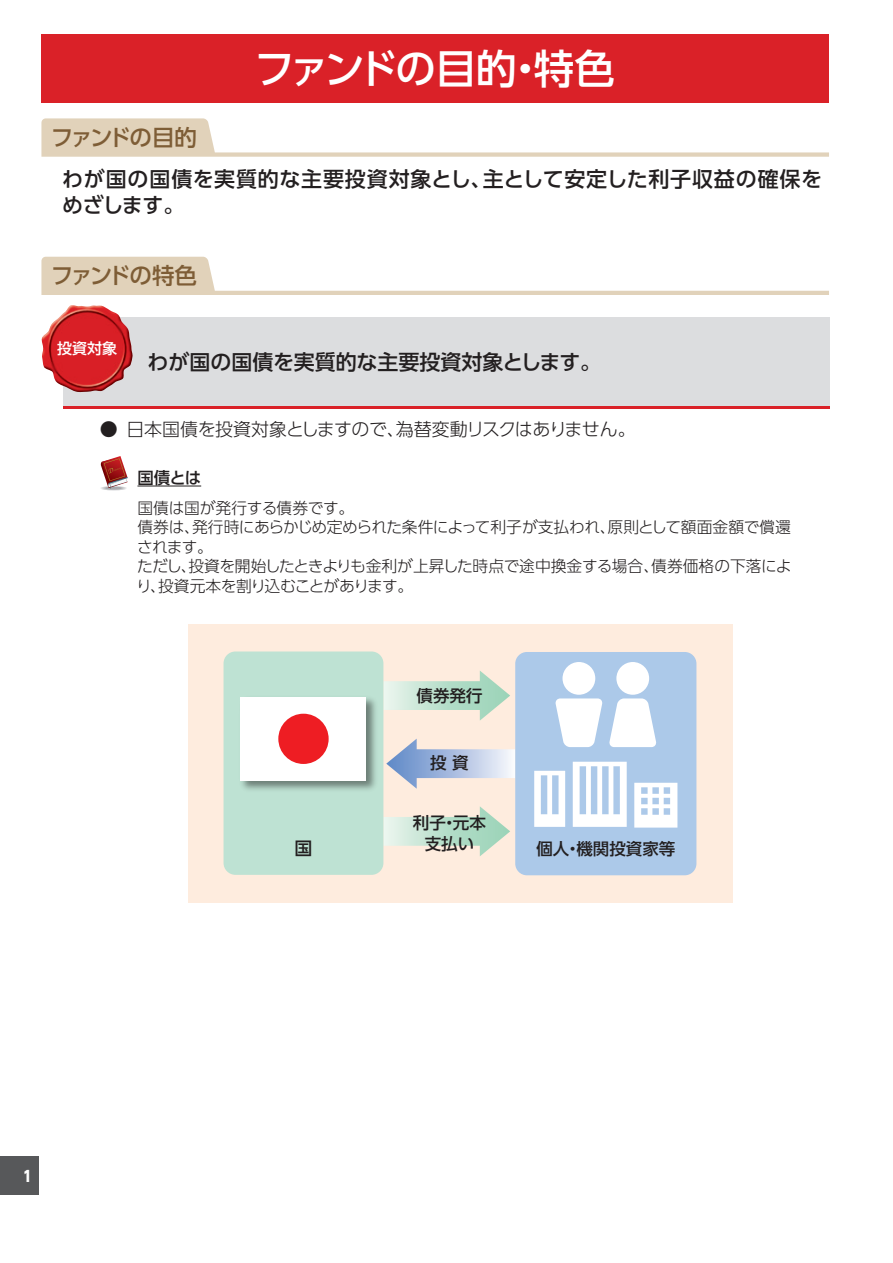
<style>
.page{position:relative;width:893px;height:1263px;background:#fff}
.page>*{position:absolute;margin:0;border:0;box-sizing:border-box;transform-origin:0 0}
.t1{font:500 40.5px "UD Shin Go Pro";letter-spacing:-.06em;color:#fff}
.t2{font:500 22.5px "UD Shin Go Pro";letter-spacing:-.095em;color:#7e5d36}
.t3{font:500 21px/25.5px "UD Shin Go Pro";letter-spacing:.035em;color:#231f20}
.t4{font:500 21px "UD Shin Go Pro";color:#231f20}
.t5{font:300 18px "UD Shin Go Pro";letter-spacing:-.025em;color:#231f20}
.t6{font:500 18px "UD Shin Go Pro";color:#231f20}
.t7{font:500 16.5px "UD Shin Go Pro";color:#231f20}
.t8{font:300 15.75px/19.5px "UD Shin Go Pro";letter-spacing:-.02em;color:#231f20}
.t9{font:500 15px "UD Shin Go Pro";color:#fff}
.t10{font:800 15px "UD Shin Go Pro";color:#fff;scale:.9 1}
</style>
<div class="page">
<div style="left:0;top:1157px;width:38px;height:38px;background:#57585a"></div>
<div style="left:41px;top:35px;width:788px;height:68px;background:#da2128"></div>
<svg style="left:41px;top:118px;width:788px;height:39px"></svg>
<svg style="left:41px;top:257px;width:788px;height:38px"></svg>
<div style="left:63px;top:318px;width:766px;height:91px;background:#dcdddf"></div>
<hr style="left:63px;top:406px;width:766px;height:3px;background:#da2128">
<img style="left:41px;top:305px;width:92px;height:87px">
<hr style="left:100px;top:486px;width:27px;height:4px;background:#f8f8f8;border-radius:50%">
<hr style="left:101px;top:486px;width:26px;height:4px;background:#d5d6d8;border-radius:50%">
<hr style="left:102px;top:487px;width:23px;height:3px;background:#e1e2e4;border-radius:50%">
<hr style="left:104px;top:487px;width:19px;height:3px;background:#d3d4d6;border-radius:50%">
<svg style="left:101px;top:456px;width:27px;height:33px"></svg>
<hr style="left:137px;top:486px;width:64px;height:1px;background:#231f20">
<div style="left:188px;top:624px;width:544px;height:278px;background:#feecde"></div>
<div style="left:515px;top:652px;width:181px;height:223px;background:#acc9e9;border-radius:12px"></div>
<div style="left:562px;top:662px;width:33px;height:33px;background:#fff;border-radius:50%"></div>
<svg style="left:555px;top:698px;width:48px;height:49px"></svg>
<div style="left:616px;top:662px;width:33px;height:33px;background:#fff;border-radius:50%"></div>
<svg style="left:609px;top:698px;width:47px;height:49px"></svg>
<svg style="left:573px;top:762px;width:54px;height:65px"></svg>
<svg style="left:634px;top:783px;width:43px;height:44px"></svg>
<svg style="left:534px;top:771px;width:31px;height:56px"></svg>
<svg style="left:224px;top:663px;width:291px;height:212px"></svg>
<div style="left:224px;top:651px;width:159px;height:224px;background:#bee2d3;border-radius:12px"></div>
<img style="left:240px;top:697px;width:136px;height:93px">
<div style="left:241px;top:697px;width:125px;height:84px;background:#fff"></div>
<div style="left:278px;top:714px;width:51px;height:50px;background:#ee1d23;border-radius:50%"></div>
<h1 class="t1" style="left:254px;top:36px;width:362px">ファンドの目的・特色</h1>
<h2 class="t2" style="left:51px;top:119px;width:147px">ファンドの目的</h2>
<h3 class="t3" style="left:62px;top:166px;width:761px">わが国の国債を実質的な主要投資対象とし、主として安定した利子収益の確保をめざします。</h3>
<h2 class="t2" style="left:51px;top:258px;width:148px">ファンドの特色</h2>
<p class="t9" style="left:57px;top:336px;width:61px">投資対象</p>
<h3 class="t4" style="left:148px;top:345px;width:455px">わが国の国債を実質的な主要投資対象とします。</h3>
<p class="t5" style="left:100px;top:415px;width:537px">● 日本国債を投資対象としますので、為替変動リスクはありません。</p>
<p class="t7" style="left:137px;top:464px;width:65px">国債とは</p>
<p class="t8" style="left:136px;top:497px;width:657px">国債は国が発行する債券です。<br>債券は、発行時にあらかじめ定められた条件によって利子が支払われ、原則として額面金額で償還されます。<br>ただし、投資を開始したときよりも金利が上昇した時点で途中換金する場合、債券価格の下落により、投資元本を割り込むことがあります。</p>
<p class="t7" style="left:416px;top:682px;width:67px">債券発行</p>
<p class="t7" style="left:430px;top:750px;width:40px">投 資</p>
<p class="t7" style="left:413px;top:809px;width:74px">利子・元本</p>
<p class="t6" style="left:294px;top:833px;width:19px">国</p>
<p class="t7" style="left:425px;top:830px;width:51px">支払い</p>
<p class="t7" style="left:536px;top:835px;width:140px">個人・機関投資家等</p>
<p class="t10" style="left:23px;top:1163px;width:11px">1</p>
</div>
